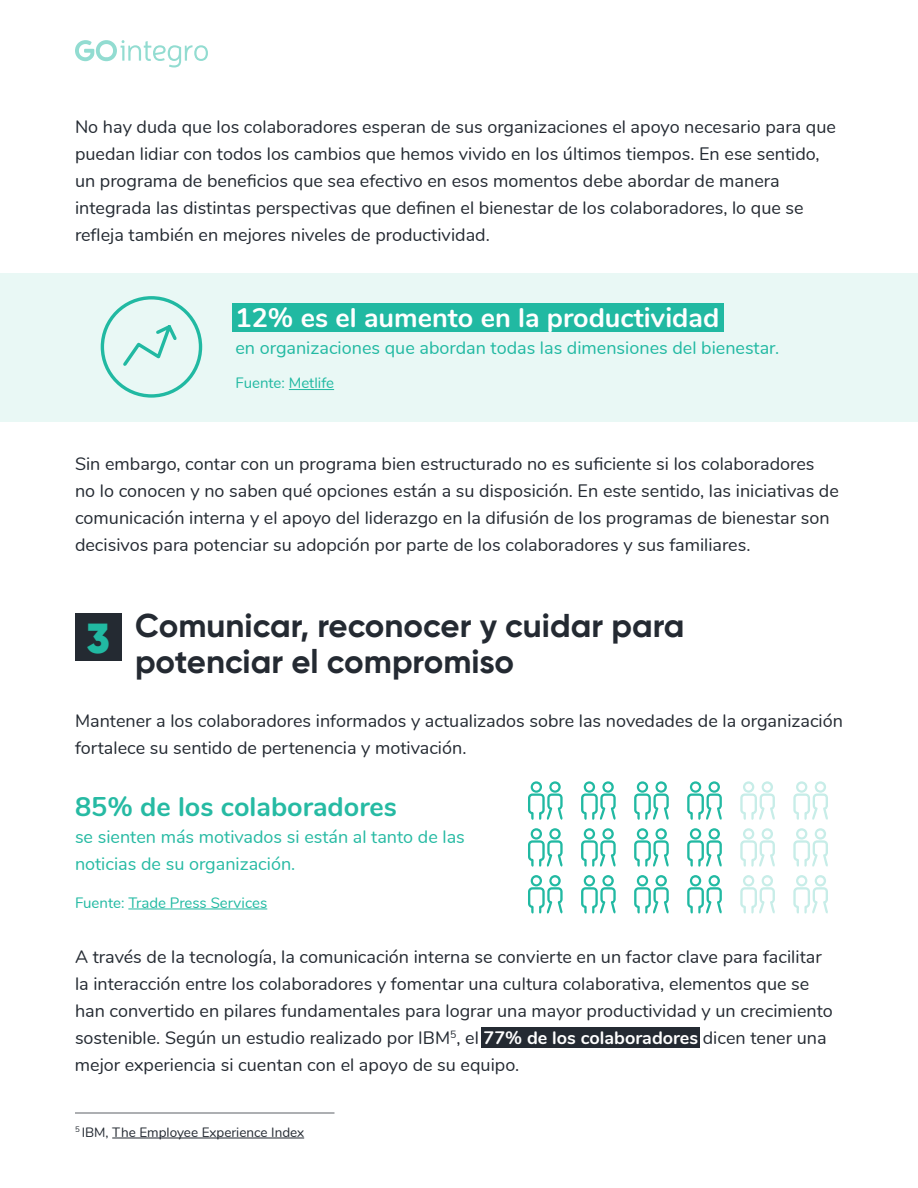
<style>
.page{position:relative;width:918px;height:1188px;background:#fff}
.page>*{position:absolute;margin:0;border:0;box-sizing:border-box;transform-origin:0 0}
.t1{font:900 42px "Gilroy";color:#21b9a2}
.t2{font:700 33px/36px "Gilroy";color:#242a32}
.t3{font:700 27px "Nunito";color:#fff}
.t4{font:700 27px "Nunito";color:#26baa3}
.t5{font:18px/27px "Nunito";color:#242a32}
.t6{font:18px/27px "Nunito";color:#26baa3}
.t7{font:18px "Nunito";color:#21b9a2}
.t8{font:15px "Nunito";color:#21b9a2}
.t9{font:13.5px "Nunito";color:#242a32}
.s1{font-weight:700;color:#fff}
</style>
<div class="page">
<svg style="left:75px;top:40px;width:133px;height:28px"></svg>
<div style="left:0;top:273px;width:918px;height:149px;background:#e9f8f5"></div>
<div style="left:101px;top:296px;width:101px;height:102px;border:3px solid #21b9a2;border-radius:50%"></div>
<svg style="left:123px;top:325px;width:54px;height:41px"></svg>
<div style="left:75px;top:613px;width:47px;height:48px;background:#242a32"></div>
<svg style="left:528px;top:781px;width:35px;height:39px"></svg>
<svg style="left:581px;top:781px;width:35px;height:39px"></svg>
<svg style="left:634px;top:781px;width:35px;height:39px"></svg>
<svg style="left:687px;top:781px;width:35px;height:39px"></svg>
<svg style="left:740px;top:781px;width:35px;height:39px"></svg>
<svg style="left:793px;top:781px;width:35px;height:39px"></svg>
<svg style="left:528px;top:828px;width:35px;height:39px"></svg>
<svg style="left:581px;top:828px;width:35px;height:39px"></svg>
<svg style="left:634px;top:828px;width:35px;height:39px"></svg>
<svg style="left:687px;top:828px;width:35px;height:39px"></svg>
<svg style="left:740px;top:828px;width:35px;height:39px"></svg>
<svg style="left:793px;top:828px;width:35px;height:39px"></svg>
<svg style="left:528px;top:875px;width:35px;height:39px"></svg>
<svg style="left:581px;top:875px;width:35px;height:39px"></svg>
<svg style="left:634px;top:875px;width:35px;height:39px"></svg>
<svg style="left:687px;top:875px;width:35px;height:39px"></svg>
<svg style="left:740px;top:875px;width:35px;height:39px"></svg>
<svg style="left:793px;top:875px;width:35px;height:39px"></svg>
<hr style="left:128px;top:909px;width:139px;height:1px;background:#21b9a2">
<hr style="left:112px;top:1138px;width:192px;height:1px;background:#242a32">
<hr style="left:75px;top:1112px;width:259px;height:2px;background:#242a32">
<div style="left:482px;top:1028px;width:218px;height:20px;background:#242a32"></div>
<div style="left:232px;top:303px;width:492px;height:29px;background:#21b9a2"></div>
<hr style="left:289px;top:389px;width:45px;height:1px;background:#21b9a2">
<p class="t5" style="left:75px;top:112px;width:763px">No hay duda que los colaboradores esperan de sus organizaciones el apoyo necesario para que puedan lidiar con todos los cambios que hemos vivido en los últimos tiempos. En ese sentido, un programa de beneficios que sea efectivo en esos momentos debe abordar de manera integrada las distintas perspectivas que definen el bienestar de los colaboradores, lo que se refleja también en mejores niveles de productividad.</p>
<h3 class="t3" style="left:236px;top:297px;width:485px">12% es el aumento en la productividad</h3>
<p class="t7" style="left:236px;top:334px;width:545px">en organizaciones que abordan todas las dimensiones del bienestar.</p>
<p class="t8" style="left:236px;top:372px;width:100px">Fuente: Metlife</p>
<p class="t5" style="left:75px;top:449px;width:765px">Sin embargo, contar con un programa bien estructurado no es suficiente si los colaboradores no lo conocen y no saben qué opciones están a su disposición. En este sentido, las iniciativas de comunicación interna y el apoyo del liderazgo en la difusión de los programas de bienestar son decisivos para potenciar su adopción por parte de los colaboradores y sus familiares.</p>
<h1 class="t1" style="left:87px;top:612px;width:25px">3</h1>
<h2 class="t2" style="left:135px;top:607px;width:551px">Comunicar, reconocer y cuidar para potenciar el compromiso</h2>
<p class="t5" style="left:75px;top:706px;width:770px">Mantener a los colaboradores informados y actualizados sobre las novedades de la organización fortalece su sentido de pertenencia y motivación.</p>
<h3 class="t4" style="left:75px;top:787px;width:323px">85% de los colaboradores</h3>
<p class="t6" style="left:75px;top:822px;width:391px">se sienten más motivados si están al tanto de las noticias de su organización.</p>
<p class="t8" style="left:75px;top:892px;width:194px">Fuente: Trade Press Services</p>
<p class="t5" style="left:75px;top:942px;width:759px">A través de la tecnología, la comunicación interna se convierte en un factor clave para facilitar la interacción entre los colaboradores y fomentar una cultura colaborativa, elementos que se han convertido en pilares fundamentales para lograr una mayor productividad y un crecimiento sostenible. Según un estudio realizado por IBM<sup>5</sup>, el <span class="s1">77% de los colaboradores</span> dicen tener una mejor experiencia si cuentan con el apoyo de su equipo.</p>
<p class="t9" style="left:75px;top:1122px;width:231px"><sup>5</sup> IBM, The Employee Experience Index</p>
</div>
